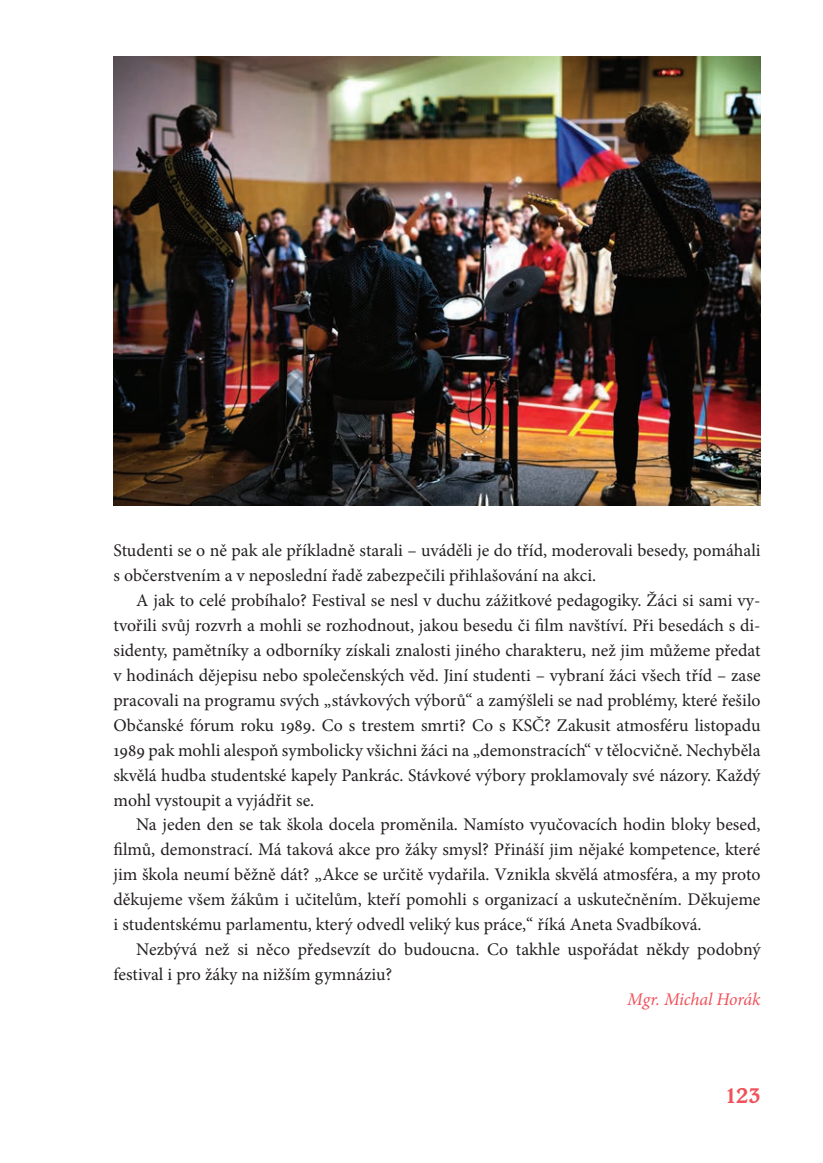
<style>
.page{position:relative;width:823px;height:1163px;background:#fff}
.page>*{position:absolute;margin:0;border:0;box-sizing:border-box;transform-origin:0 0}
.t1{font:500 21px "Kapitan";color:#f0515a}
.t2{font:17.8px/25px "Minion Pro";color:#231f20}
.t3{font:italic 17.8px "Minion Pro";letter-spacing:-.01em;color:#f0515a}
</style>
<div class="page">
<img style="left:113px;top:57px;width:647px;height:449px">
<p class="t2" style="left:113px;top:537px;width:648px">Studenti se o ně pak ale příkladně starali – uváděli je do tříd, moderovali besedy, pomáhali s občerstvením a v neposlední řadě zabezpečili přihlašování na akci.</p>
<p class="t2" style="left:113px;top:587px;width:648px;text-align:justify;text-indent:23px">A jak to celé probíhalo? Festival se nesl v duchu zážitkové pedagogiky. Žáci si sami vy&shy;tvořili svůj rozvrh a mohli se rozhodnout, jakou besedu či film navštíví. Při besedách s di&shy;sidenty, pamětníky a odborníky získali znalosti jiného charakteru, než jim můžeme předat v hodinách dějepisu nebo společenských věd. Jiní studenti – vybraní žáci všech tříd – zase pracovali na programu svých „stávkových výborů“ a zamýšleli se nad problémy, které řešilo Občanské fórum roku 1989. Co s trestem smrti? Co s KSČ? Zakusit atmosféru listopadu 1989 pak mohli alespoň symbolicky všichni žáci na „demonstracích“ v tělocvičně. Nechyběla skvělá hudba studentské kapely Pankrác. Stávkové výbory proklamovaly své názory. Každý mohl vystoupit a vyjádřit se.</p>
<p class="t2" style="left:113px;top:812px;width:648px;text-align:justify;text-indent:23px">Na jeden den se tak škola docela proměnila. Namísto vyučovacích hodin bloky besed, filmů, demonstrací. Má taková akce pro žáky smysl? Přináší jim nějaké kompetence, které jim škola neumí běžně dát? „Akce se určitě vydařila. Vznikla skvělá atmosféra, a my proto děkujeme všem žákům i učitelům, kteří pomohli s organizací a uskutečněním. Děkujeme i studentskému parlamentu, který odvedl veliký kus práce,“ říká Aneta Svadbíková.</p>
<p class="t2" style="left:113px;top:936px;width:648px;text-indent:23px">Nezbývá než si něco předsevzít do budoucna. Co takhle uspořádat někdy podobný festival i pro žáky na nižším gymnáziu?</p>
<p class="t3" style="left:627px;top:987px;width:135px">Mgr. Michal Horák</p>
<p class="t1" style="left:725px;top:1082px;width:36px">123</p>
</div>
